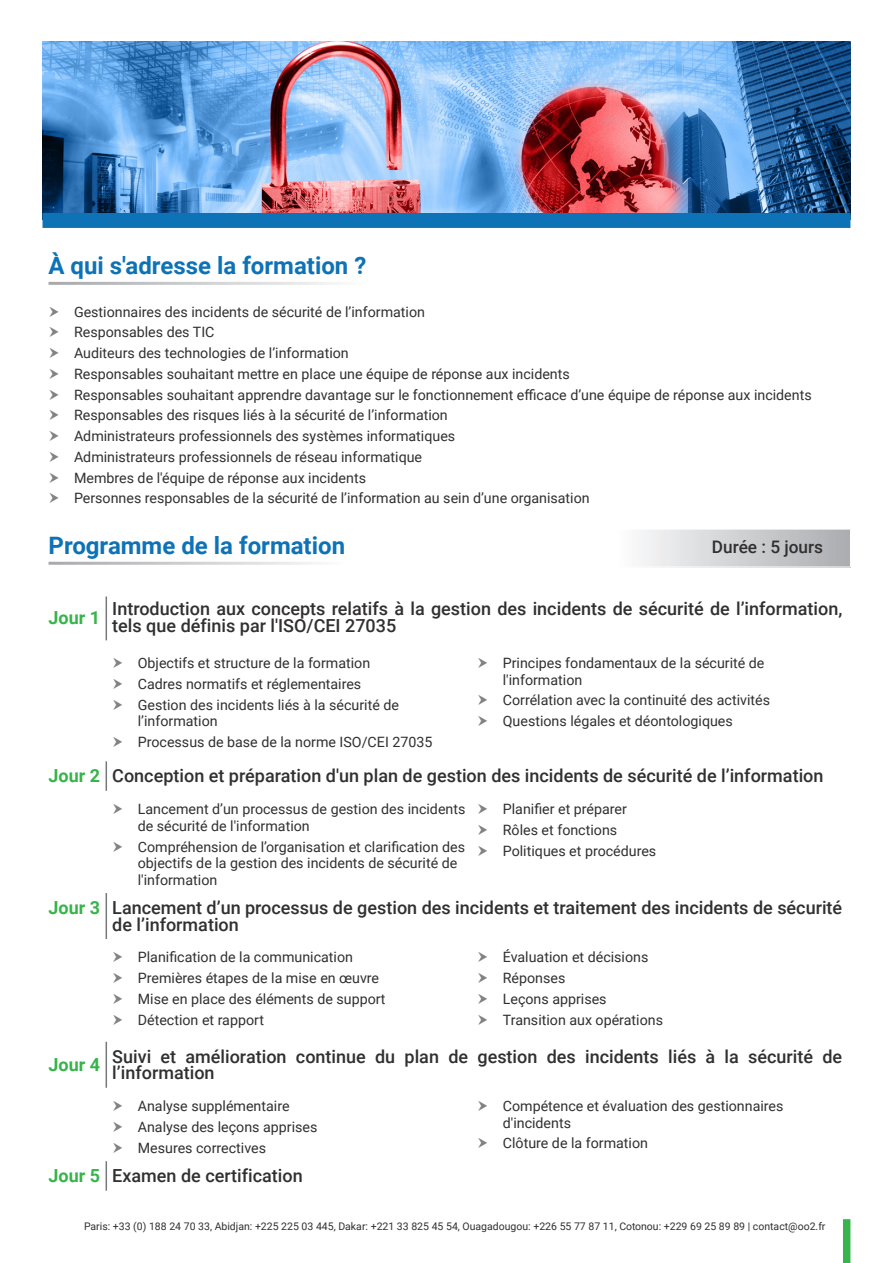
<style>
.page{position:relative;width:893px;height:1263px;background:#fff}
.page>*{position:absolute;margin:0;border:0;box-sizing:border-box;transform-origin:0 0}
.t1{font:700 24px "Roboto";color:#0d72b6}
.t2{font:500 18px/16.5px "Roboto";color:#312f30}
.t3{font:700 18px "Roboto";color:#37b44b}
.t4{font:500 17.25px "Roboto";color:#312f30}
.t5{font:14.25px/16.5px "Roboto";color:#312f30}
.Bullet_Points{font:10.5px "Roboto";color:#312f30}
</style>
<div class="page">
<img style="left:43px;top:42px;width:807px;height:171px">
<div style="left:43px;top:213px;width:807px;height:15px;background:#0d72b6"></div>
<svg style="left:642px;top:530px;width:208px;height:37px;background:#cfd0d2"></svg>
<hr style="left:106px;top:596px;width:1px;height:44px;background:#76787b">
<hr style="left:106px;top:761px;width:1px;height:30px;background:#76787b">
<hr style="left:106px;top:893px;width:1px;height:46px;background:#76787b">
<hr style="left:106px;top:1042px;width:1px;height:46px;background:#76787b">
<hr style="left:106px;top:1161px;width:1px;height:30px;background:#76787b">
<div style="left:843px;top:1219px;width:7px;height:44px;background:#37b44b"></div>
<p class="t1" style="left:49px;top:249px;width:319px">À qui s'adresse la formation ?</p>
<p class="t5" style="left:74px;top:303px;width:352px">Gestionnaires des incidents de sécurité de l’information</p>
<p class="t5" style="left:74px;top:323px;width:142px">Responsables des TIC</p>
<p class="t5" style="left:74px;top:344px;width:276px">Auditeurs des technologies de l’information</p>
<p class="t5" style="left:74px;top:365px;width:497px">Responsables souhaitant mettre en place une équipe de réponse aux incidents</p>
<p class="t5" style="left:74px;top:386px;width:739px">Responsables souhaitant apprendre davantage sur le fonctionnement efficace d’une équipe de réponse aux incidents</p>
<p class="t5" style="left:74px;top:406px;width:375px">Responsables des risques liés à la sécurité de l’information</p>
<p class="t5" style="left:74px;top:427px;width:383px">Administrateurs professionnels des systèmes informatiques</p>
<p class="t5" style="left:74px;top:448px;width:350px">Administrateurs professionnels de réseau informatique</p>
<p class="t5" style="left:74px;top:469px;width:293px">Membres de l'équipe de réponse aux incidents</p>
<p class="t5" style="left:74px;top:489px;width:517px">Personnes responsables de la sécurité de l’information au sein d’une organisation</p>
<p class="t1" style="left:49px;top:529px;width:298px">Programme de la formation</p>
<p class="t4" style="left:712px;top:535px;width:113px">Durée : 5 jours</p>
<p class="t3" style="left:49px;top:605px;width:53px">Jour 1</p>
<p class="t2" style="left:112px;top:600px;width:731px">Introduction aux concepts relatifs à la gestion des incidents de sécurité de l’information, tels que définis par l'ISO/CEI 27035</p>
<p class="t5" style="left:138px;top:654px;width:234px">Objectifs et structure de la formation</p>
<p class="t5" style="left:138px;top:675px;width:225px">Cadres normatifs et réglementaires</p>
<p class="t5" style="left:138px;top:696px;width:263px">Gestion des incidents liés à la sécurité de l’information</p>
<p class="t5" style="left:138px;top:733px;width:296px">Processus de base de la norme ISO/CEI 27035</p>
<p class="t5" style="left:503px;top:654px;width:263px">Principes fondamentaux de la sécurité de l'information</p>
<p class="t5" style="left:503px;top:691px;width:269px">Corrélation avec la continuité des activités</p>
<p class="t5" style="left:503px;top:712px;width:232px">Questions légales et déontologiques</p>
<p class="t3" style="left:49px;top:763px;width:53px">Jour 2</p>
<p class="t2" style="left:112px;top:767px;width:713px">Conception et préparation d'un plan de gestion des incidents de sécurité de l’information</p>
<p class="t5" style="left:138px;top:800px;width:329px">Lancement d’un processus de gestion des incidents de sécurité de l'information</p>
<p class="t5" style="left:138px;top:838px;width:329px">Compréhension de l’organisation et clarification des objectifs de la gestion des incidents de sécurité de l'information</p>
<p class="t5" style="left:503px;top:800px;width:126px">Planifier et préparer</p>
<p class="t5" style="left:503px;top:821px;width:116px">Rôles et fonctions</p>
<p class="t5" style="left:503px;top:842px;width:155px">Politiques et procédures</p>
<p class="t3" style="left:49px;top:895px;width:53px">Jour 3</p>
<p class="t2" style="left:112px;top:899px;width:731px">Lancement d’un processus de gestion des incidents et traitement des incidents de sécurité de l’information</p>
<p class="t5" style="left:138px;top:949px;width:217px">Planification de la communication</p>
<p class="t5" style="left:138px;top:969px;width:243px">Premières étapes de la mise en œuvre</p>
<p class="t5" style="left:138px;top:990px;width:249px">Mise en place des éléments de support</p>
<p class="t5" style="left:138px;top:1011px;width:128px">Détection et rapport</p>
<p class="t5" style="left:503px;top:949px;width:147px">Évaluation et décisions</p>
<p class="t5" style="left:503px;top:969px;width:64px">Réponses</p>
<p class="t5" style="left:503px;top:990px;width:105px">Leçons apprises</p>
<p class="t5" style="left:503px;top:1011px;width:162px">Transition aux opérations</p>
<p class="t3" style="left:49px;top:1052px;width:53px">Jour 4</p>
<p class="t2" style="left:112px;top:1047px;width:731px">Suivi et amélioration continue du plan de gestion des incidents liés à la sécurité de l’information</p>
<p class="t5" style="left:138px;top:1097px;width:153px">Analyse supplémentaire</p>
<p class="t5" style="left:138px;top:1118px;width:181px">Analyse des leçons apprises</p>
<p class="t5" style="left:138px;top:1139px;width:130px">Mesures correctives</p>
<p class="t5" style="left:503px;top:1097px;width:282px">Compétence et évaluation des gestionnaires d'incidents</p>
<p class="t5" style="left:503px;top:1134px;width:147px">Clôture de la formation</p>
<p class="t3" style="left:49px;top:1163px;width:53px">Jour 5</p>
<p class="t2" style="left:112px;top:1167px;width:192px">Examen de certification</p>
<p class="Bullet_Points" style="left:84px;top:1218px;width:743px">Paris: +33 (0) 188 24 70 33, Abidjan: +225 225 03 445, Dakar: +221 33 825 45 54, Ouagadougou: +226 55 77 87 11, Cotonou: +229 69 25 89 89 | contact@oo2.fr</p>
</div>
